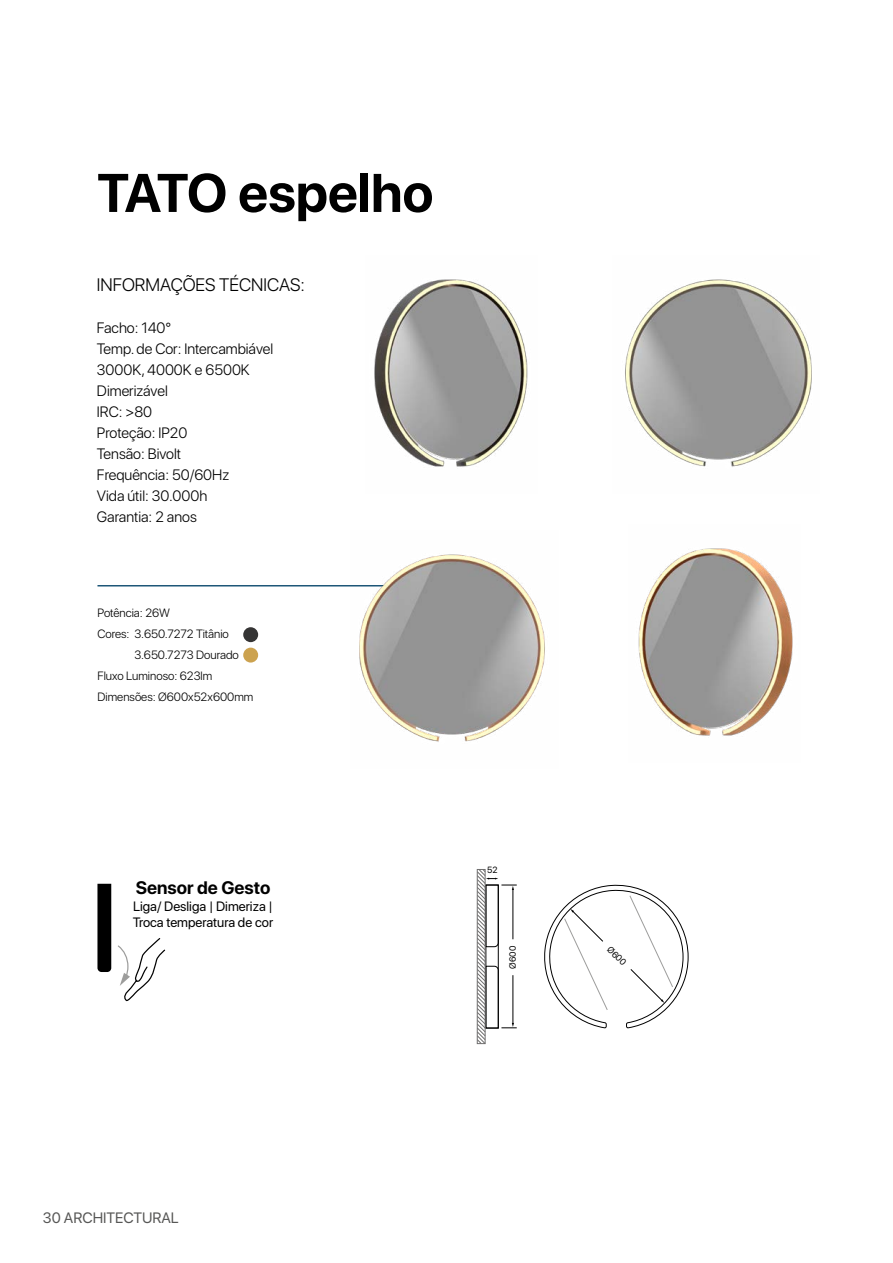
<style>
.page{position:relative;width:893px;height:1263px;background:#fff}
.page>*{position:absolute;margin:0;border:0;box-sizing:border-box;transform-origin:0 0}
.t1{font:700 54px "SF Pro Display";color:#000}
.t2{font:300 18px "SF Pro Display";color:#000}
.t3{font:700 18px "SF Pro Display";color:#000}
.t4{font:300 15px/21px "SF Pro Display";color:#000}
.t5{font:15px "SF Pro Display";color:#575756}
.t6{font:13.5px/16.2px "SF Pro Display";color:#000}
.t7{font:300 12px "SF Pro Display";color:#000}
.t8{font:9px "SF Pro Display";color:#000}
</style>
<div class="page">
<hr style="left:97px;top:585px;width:338px;height:1px;background:#1e5778">
<div style="left:243px;top:627px;width:15px;height:15px;background:#353434;border-radius:50%"></div>
<div style="left:243px;top:648px;width:15px;height:14px;background:#cca24f;border-radius:50%"></div>
<img style="left:625px;top:279px;width:187px;height:188px">
<img style="left:374px;top:279px;width:154px;height:188px">
<img style="left:638px;top:548px;width:155px;height:188px">
<img style="left:351px;top:554px;width:194px;height:188px">
<svg style="left:97px;top:884px;width:14px;height:88px"></svg>
<svg style="left:118px;top:938px;width:48px;height:63px"></svg>
<svg style="left:476px;top:869px;width:41px;height:176px"></svg>
<svg style="left:544px;top:884px;width:145px;height:145px"></svg>
<h1 class="t1" style="left:97px;top:162px;width:338px">TATO espelho</h1>
<p class="t2" style="left:97px;top:274px;width:210px">INFORMAÇÕES TÉCNICAS:</p>
<p class="t4" style="left:97px;top:317px;width:178px">Facho: 140°<br>Temp. de Cor: Intercambiável<br>3000K, 4000K e 6500K<br>Dimerizável<br>IRC: &gt;80<br>Proteção: IP20<br>Tensão: Bivolt<br>Frequência: 50/60Hz<br>Vida útil: 30.000h<br>Garantia: 2 anos</p>
<p class="t7" style="left:97px;top:606px;width:74px">Potência: 26W</p>
<p class="t7" style="left:97px;top:627px;width:133px">Cores: 3.650.7272 Titânio</p>
<p class="t7" style="left:134px;top:648px;width:106px">3.650.7273 Dourado</p>
<p class="t7" style="left:97px;top:669px;width:116px">Fluxo Luminoso: 623lm</p>
<p class="t7" style="left:97px;top:690px;width:157px">Dimensões: Ø600x52x600mm</p>
<p class="t3" style="left:136px;top:877px;width:136px">Sensor de Gesto</p>
<p class="t6" style="left:133px;top:898px;width:142px">Liga/ Desliga | Dimeriza |<br>Troca temperatura de cor</p>
<p class="t8" style="left:487px;top:864px;width:12px">52</p>
<p class="t8" style="left:507px;top:968px;width:24px;rotate:-90deg">Ø600</p>
<p class="t8" style="left:612px;top:944px;width:24px;rotate:45deg">Ø600</p>
<p class="t5" style="left:43px;top:1209px;width:137px">30 ARCHITECTURAL</p>
</div>
